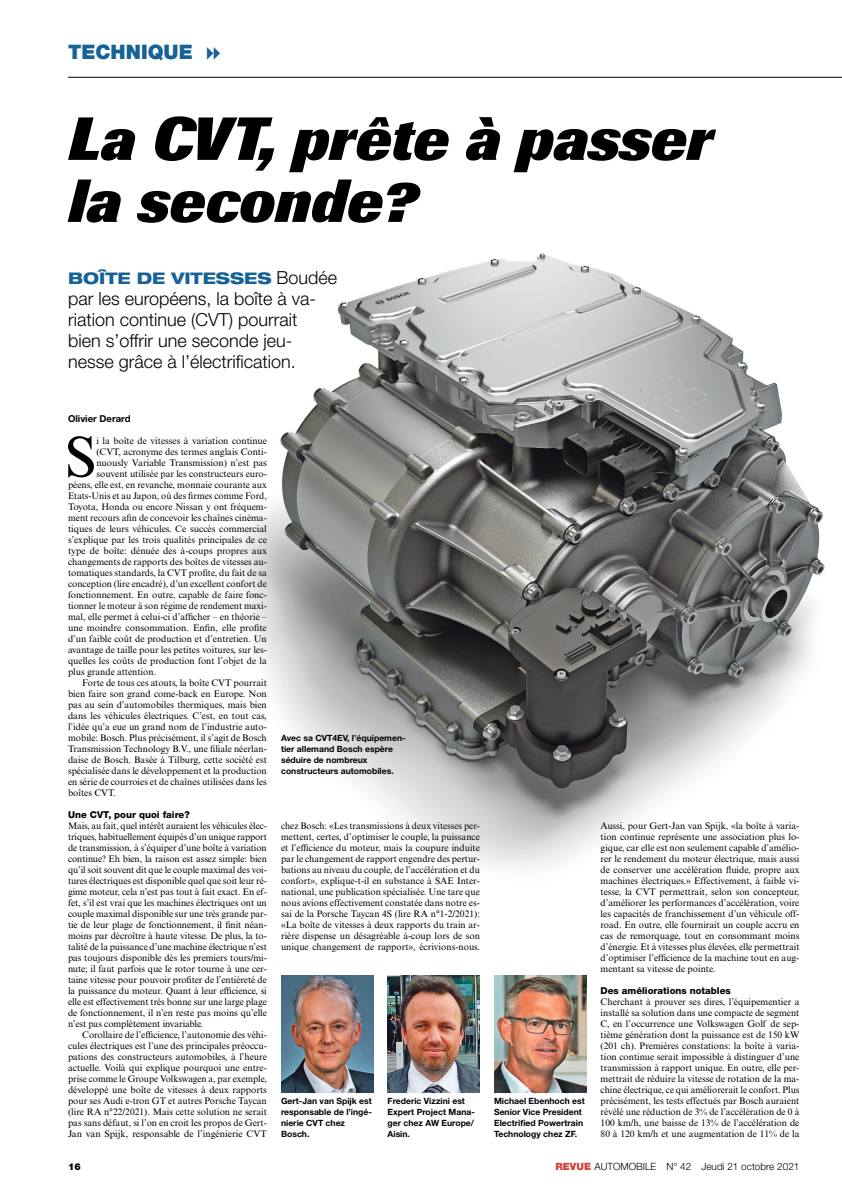
<style>
.page{position:relative;width:842px;height:1191px;background:#fff}
.page>*{position:absolute;margin:0;border:0;box-sizing:border-box;transform-origin:0 0}
._01-Story-01-Titel-D{font:italic 800 60px/62px "Imago";color:#000;scale:.96 1}
._01-Story-03-Text-In{font:57.5px "Times New Roman MT Std";color:#000}
._99-Kopfzeile-bold-b{font:900 20px "Helvetica Neue LT Std";color:#166296}
._01-Story-02-Lead-DS{font:300 18px/21px "Helvetica Neue LT Std";color:#000}
._01-Story-02-Lead-DS-2{font:800 expanded 16px "Helvetica Neue LT Std";color:#166296}
.t1{font:300 10px "Helvetica Neue LT Std";color:#000}
._01-Story-03-Text-m{font:9.5px/11px "Times New Roman MT Std";color:#000;text-align:justify}
._01-Story-03-Text-o{font:9.5px/11px "Times New Roman MT Std";letter-spacing:-.005em;color:#000;text-align:justify}
._01-Story-03-Text-In-2{font:9.5px "Times New Roman MT Std";color:#000}
._01-Story-04-Zwiti-9{font:800 9.5px "Helvetica Neue LT Std";color:#000}
._01-Story-06-Autor_9{font:700 9.5px "Helvetica Neue LT Std";color:#000}
.t2{font:900 9.5px "Helvetica Neue LT Std";color:#000}
._01-Story-05-Bild-Le{font:700 8.6px/11px "Helvetica Neue LT Std";color:#000}
.s1{font-weight:300;font-stretch:normal;font-size:18px;color:#000}
.s2{font-weight:900;color:#d0433d}
</style>
<div class="page">
<hr style="left:841px;top:77px;width:1px;height:190px;background:#fee7f1">
<img style="left:236px;top:253px;width:589px;height:616px">
<img style="left:281px;top:975px;width:92px;height:117px">
<img style="left:388px;top:975px;width:92px;height:117px">
<img style="left:494px;top:975px;width:92px;height:117px">
<hr style="left:68px;top:77px;width:774px;height:1px;background:#000">
<p class="_99-Kopfzeile-bold-b" style="left:68px;top:39px;width:126px">TECHNIQUE</p>
<p class="_01-Story-01-Titel-D" style="left:68px;top:109px;width:673px">La CVT, prête à passer la seconde?</p>
<p class="_01-Story-02-Lead-DS-2" style="left:68px;top:268px;width:271px">BOÎTE DE VITESSES <span class="s1">Boudée</span></p>
<p class="_01-Story-02-Lead-DS" style="left:68px;top:288px;width:250px">par les européens, la boîte à va&shy;riation continue (CVT) pourrait bien s’offrir une seconde jeu&shy;nesse grâce à l’électrification.</p>
<p class="_01-Story-06-Autor_9" style="left:68px;top:412px;width:64px">Olivier Derard</p>
<p class="_01-Story-03-Text-In" style="left:65px;top:424px;width:33px">S</p>
<p class="_01-Story-03-Text-In-2" style="left:96px;top:435px;width:172px">i la boîte de vitesses à variation continue</p>
<p class="_01-Story-03-Text-In-2" style="left:96px;top:446px;width:172px">(CVT, acronyme des termes anglais Conti-</p>
<p class="_01-Story-03-Text-In-2" style="left:96px;top:457px;width:172px">nuously Variable Transmission) n’est pas</p>
<p class="_01-Story-03-Text-In-2" style="left:96px;top:468px;width:172px">souvent utilisée par les constructeurs euro-</p>
<p class="_01-Story-03-Text-In-2" style="left:68px;top:479px;width:200px">péens, elle est, en revanche, monnaie courante aux</p>
<p class="_01-Story-03-Text-In-2" style="left:68px;top:490px;width:200px">Etats-Unis et au Japon, où des firmes comme Ford,</p>
<p class="_01-Story-03-Text-In-2" style="left:68px;top:501px;width:200px">Toyota, Honda ou encore Nissan y ont fréquem-</p>
<p class="_01-Story-03-Text-In-2" style="left:68px;top:512px;width:200px">ment recours afin de concevoir les chaînes cinéma-</p>
<p class="_01-Story-03-Text-In-2" style="left:68px;top:523px;width:200px">tiques de leurs véhicules. Ce succès commercial</p>
<p class="_01-Story-03-Text-In-2" style="left:68px;top:534px;width:200px">s’explique par les trois qualités principales de ce</p>
<p class="_01-Story-03-Text-In-2" style="left:68px;top:545px;width:200px">type de boîte: dénuée des à-coups propres aux</p>
<p class="_01-Story-03-Text-In-2" style="left:68px;top:556px;width:200px">changements de rapports des boîtes de vitesses au-</p>
<p class="_01-Story-03-Text-In-2" style="left:68px;top:567px;width:200px">tomatiques standards, la CVT profite, du fait de sa</p>
<p class="_01-Story-03-Text-In-2" style="left:68px;top:578px;width:200px">conception (lire encadré), d’un excellent confort de</p>
<p class="_01-Story-03-Text-In-2" style="left:68px;top:589px;width:200px">fonctionnement. En outre, capable de faire fonc-</p>
<p class="_01-Story-03-Text-In-2" style="left:68px;top:600px;width:200px">tionner le moteur à son régime de rendement maxi-</p>
<p class="_01-Story-03-Text-In-2" style="left:68px;top:611px;width:200px">mal, elle permet à celui-ci d’afficher – en théorie –</p>
<p class="_01-Story-03-Text-In-2" style="left:68px;top:622px;width:200px">une moindre consommation. Enfin, elle profite</p>
<p class="_01-Story-03-Text-In-2" style="left:68px;top:633px;width:200px">d’un faible coût de production et d’entretien. Un</p>
<p class="_01-Story-03-Text-In-2" style="left:68px;top:644px;width:200px">avantage de taille pour les petites voitures, sur les-</p>
<p class="_01-Story-03-Text-In-2" style="left:68px;top:655px;width:200px">quelles les coûts de production font l’objet de la</p>
<p class="_01-Story-03-Text-In-2" style="left:68px;top:666px;width:90px">plus grande attention.</p>
<p class="_01-Story-03-Text-m" style="left:68px;top:677px;width:200px;text-indent:14px">Forte de tous ces atouts, la boîte CVT pourrait bien faire son grand come-back en Europe. Non pas au sein d’automobiles thermiques, mais bien dans les véhicules électriques. C’est, en tout cas, l’idée qu’a eue un grand nom de l’industrie auto&shy;mobile: Bosch. Plus précisément, il s’agit de Bosch Transmission Technology B.V., une filiale néerlan&shy;daise de Bosch. Basée à Tilburg, cette société est spécialisée dans le développement et la production en série de courroies et de chaînes utilisées dans les boîtes CVT.</p>
<p class="_01-Story-04-Zwiti-9" style="left:68px;top:808px;width:123px">Une CVT, pour quoi faire?</p>
<p class="_01-Story-03-Text-o" style="left:68px;top:820px;width:200px">Mais, au fait, quel intérêt auraient les véhicules élec&shy;triques, habituellement équipés d’un unique rapport de transmission, à s’équiper d’une boîte à variation continue? Eh bien, la raison est assez simple: bien qu’il soit souvent dit que le couple maximal des voi&shy;tures électriques est disponible quel que soit leur ré&shy;gime moteur, cela n’est pas tout à fait exact. En ef&shy;fet, s’il est vrai que les machines électriques ont un couple maximal disponible sur une très grande par&shy;tie de leur plage de fonctionnement, il finit néan&shy;moins par décroître à haute vitesse. De plus, la to&shy;talité de la puissance d’une machine électrique n’est pas toujours disponible dès les premiers tours/mi&shy;nute; il faut parfois que le rotor tourne à une cer&shy;taine vitesse pour pouvoir profiter de l’entièreté de la puissance du moteur. Quant à leur efficience, si elle est effectivement très bonne sur une large plage de fonctionnement, il n’en reste pas moins qu’elle n’est pas complètement invariable.</p>
<p class="_01-Story-03-Text-m" style="left:68px;top:1029px;width:200px;text-indent:14px">Corollaire de l’efficience, l’autonomie des véhi&shy;cules électriques est l’une des principales préoccu&shy;pations des constructeurs automobiles, à l’heure actuelle. Voilà qui explique pourquoi une entre&shy;prise comme le Groupe Volkswagen a, par exemple, développé une boîte de vitesses à deux rapports pour ses Audi e-tron GT et autres Porsche Taycan (lire RA n°22/2021). Mais cette solution ne serait pas sans défaut, si l’on en croit les propos de Gert-Jan van Spijk, responsable de l’ingénierie CVT</p>
<p class="_01-Story-05-Bild-Le" style="left:281px;top:732px;width:126px">Avec sa CVT4EV, l’équipemen&shy;tier allemand Bosch espère séduire de nombreux constructeurs automobiles.</p>
<p class="_01-Story-03-Text-m" style="left:281px;top:820px;width:200px">chez Bosch: «Les transmissions à deux vitesses per&shy;mettent, certes, d’optimiser le couple, la puissance et l’efficience du moteur, mais la coupure induite par le changement de rapport engendre des pertur&shy;bations au niveau du couple, de l’accélération et du confort», explique-t-il en substance à SAE Inter&shy;national, une publication spécialisée. Une tare que nous avions effectivement constatée dans notre es&shy;sai de la Porsche Taycan 4S (lire RA n°1-2/2021): «La boîte de vitesses à deux rapports du train ar&shy;rière dispense un désagréable à-coup lors de son unique changement de rapport», écrivions-nous.</p>
<p class="_01-Story-05-Bild-Le" style="left:281px;top:1095px;width:92px">Gert-Jan van Spijk est responsable de l’ingé&shy;nierie CVT chez<br>Bosch.</p>
<p class="_01-Story-05-Bild-Le" style="left:388px;top:1095px;width:89px">Frederic Vizzini est<br>Expert Project Mana&shy;ger chez AW Europe/<br>Aisin.</p>
<p class="_01-Story-05-Bild-Le" style="left:494px;top:1095px;width:92px">Michael Ebenhoch est<br>Senior Vice President<br>Electrified Powertrain<br>Technology chez ZF.</p>
<p class="_01-Story-03-Text-m" style="left:601px;top:820px;width:200px">Aussi, pour Gert-Jan van Spijk, «la boîte à varia&shy;tion continue représente une association plus lo&shy;gique, car elle est non seulement capable d’amélio&shy;rer le rendement du moteur électrique, mais aussi de conserver une accélération fluide, propre aux machines électriques.» Effectivement, à faible vi&shy;tesse, la CVT permettrait, selon son concepteur, d’améliorer les performances d’accélération, voire les capacités de franchissement d’un véhicule off&shy;road. En outre, elle fournirait un couple accru en cas de remorquage, tout en consommant moins d’énergie. Et à vitesses plus élevées, elle permettrait d’optimiser l’efficience de la machine tout en aug&shy;mentant sa vitesse de pointe.</p>
<p class="_01-Story-04-Zwiti-9" style="left:601px;top:984px;width:132px">Des améliorations notables</p>
<p class="_01-Story-03-Text-o" style="left:601px;top:996px;width:200px">Cherchant à prouver ses dires, l’équipementier a installé sa solution dans une compacte de segment C, en l’occurrence une Volkswagen Golf de sep&shy;tième génération dont la puissance est de 150 kW (201 ch). Premières constations: la boîte à varia&shy;tion continue serait impossible à distinguer d’une transmission à rapport unique. En outre, elle per&shy;mettrait de réduire la vitesse de rotation de la ma&shy;chine électrique, ce qui améliorerait le confort. Plus précisément, les tests effectués par Bosch auraient révélé une réduction de 3% de l’accélération de 0 à 100 km/h, une baisse de 13% de l’accélération de 80 à 120 km/h et une augmentation de 11% de la</p>
<p class="t2" style="left:68px;top:1160px;width:14px">16</p>
<p class="t1" style="left:555px;top:1160px;width:245px"><span class="s2">REVUE</span> AUTOMOBILE N° 42 Jeudi 21 octobre 2021</p>
</div>
